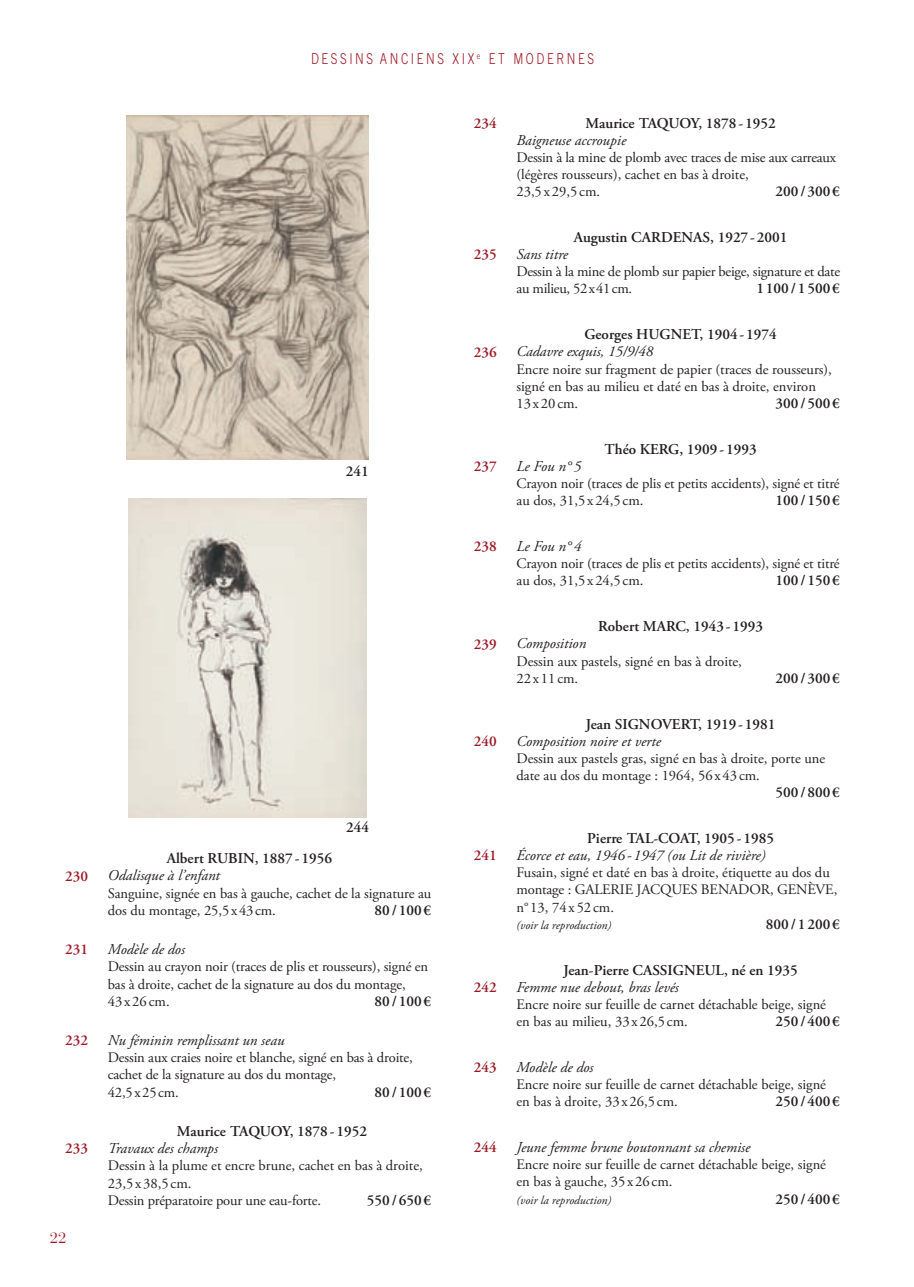
<style>
.page{position:relative;width:914px;height:1287px;background:#fff}
.page>*{position:absolute;margin:0;border:0;box-sizing:border-box;transform-origin:0 0}
.t1{font:600 15px/17.1px "Adobe Garamond Pro";color:#231f20}
.t2{font:italic 15px/17.1px "Adobe Garamond Pro";color:#231f20}
.t3{font:600 15px "Adobe Garamond Pro";color:#9e1825}
.t4{font:300 15px "Trade Gothic";letter-spacing:.215em;color:#9e1825;scale:.8 1}
.t5{font:15px "Bauer Bodoni";color:#9e1825}
.t6{font:14.55px/17.1px "Adobe Garamond Pro";letter-spacing:-.005em;color:#231f20}
.t7{font:italic 12px "Adobe Garamond Pro";color:#231f20}
.s1{font-weight:400;font-style:italic}
.s2{font-weight:600;font-style:normal}
</style>
<div class="page">
<img style="left:126px;top:115px;width:242px;height:344px">
<img style="left:128px;top:498px;width:238px;height:319px">
<p class="t4" style="left:311px;top:53px;width:355px">DESSINS ANCIENS XIX <sup>e</sup> ET MODERNES</p>
<p class="t3" style="left:473px;top:117px;width:24px">234</p>
<p class="t1" style="left:516px;top:116px;width:261px;text-indent:69px">Maurice TAQUOY, 1878 - 1952<br><span class="s1">Baigneuse accroupie</span></p>
<p class="t6" style="left:516px;top:150px;width:321px">Dessin à la mine de plomb avec traces de mise aux carreaux (légères rousseurs), cachet en bas à droite,<br>23,5 x 29,5 cm.</p>
<p class="t1" style="left:775px;top:184px;width:66px">200 / 300 €</p>
<p class="t1" style="left:345px;top:464px;width:24px">241</p>
<p class="t3" style="left:65px;top:870px;width:24px">230</p>
<p class="t1" style="left:346px;top:820px;width:24px">244</p>
<p class="t1" style="left:108px;top:851px;width:226px;text-indent:59px">Albert RUBIN, 1887 - 1956<br><span class="s1">Odalisque à l’enfant</span></p>
<p class="t6" style="left:108px;top:886px;width:325px">Sanguine, signée en bas à gauche, cachet de la signature au dos du montage, 25,5x43cm.</p>
<p class="t1" style="left:374px;top:903px;width:58px">80/100€</p>
<p class="t3" style="left:65px;top:943px;width:24px">231</p>
<p class="t2" style="left:108px;top:942px;width:79px">Modèle de dos</p>
<p class="t6" style="left:108px;top:959px;width:321px">Dessin au crayon noir (traces de plis et rousseurs), signé en bas à droite, cachet de la signature au dos du montage,<br>43 x 26 cm.</p>
<p class="t1" style="left:374px;top:993px;width:58px">80/100€</p>
<p class="t3" style="left:65px;top:1034px;width:24px">232</p>
<p class="t2" style="left:108px;top:1033px;width:178px">Nu féminin remplissant un seau</p>
<p class="t6" style="left:108px;top:1050px;width:306px">Dessin aux craies noire et blanche, signé en bas à droite, cachet de la signature au dos du montage,<br>42,5x25cm.</p>
<p class="t1" style="left:374px;top:1084px;width:58px">80/100€</p>
<p class="t3" style="left:65px;top:1142px;width:24px">233</p>
<p class="t5" style="left:50px;top:1231px;width:18px">22</p>
<p class="t1" style="left:108px;top:1124px;width:261px;text-indent:69px">Maurice TAQUOY, 1878 - 1952<br><span class="s1">Travaux des champs</span></p>
<p class="t6" style="left:108px;top:1158px;width:316px">Dessin à la plume et encre brune, cachet en bas à droite,<br>23,5 x 38,5 cm.<br>Dessin préparatoire pour une eau-forte.</p>
<p class="t1" style="left:366px;top:1192px;width:66px">550 / 650 €</p>
<p class="t3" style="left:473px;top:249px;width:24px">235</p>
<p class="t3" style="left:473px;top:346px;width:24px">236</p>
<p class="t3" style="left:473px;top:460px;width:24px">237</p>
<p class="t1" style="left:573px;top:230px;width:215px">Augustin CARDENAS, 1927 - 2001</p>
<p class="t2" style="left:516px;top:247px;width:53px">Sans titre</p>
<p class="t6" style="left:516px;top:264px;width:325px">Dessin à la mine de plomb sur papier beige, signature et date au milieu, 52x41cm.</p>
<p class="t1" style="left:756px;top:281px;width:85px">1100/1500€</p>
<p class="t1" style="left:516px;top:327px;width:262px;text-indent:68px">Georges HUGNET, 1904 - 1974<br><span class="s1">Cadavre exquis, 15/9/48</span></p>
<p class="t6" style="left:516px;top:362px;width:317px">Encre noire sur fragment de papier (traces de rousseurs), signé en bas au milieu et daté en bas à droite, environ<br>13 x 20 cm.</p>
<p class="t1" style="left:775px;top:396px;width:66px">300 / 500 €</p>
<p class="t1" style="left:604px;top:442px;width:153px">Théo KERG, 1909 - 1993</p>
<p class="t2" style="left:516px;top:459px;width:66px">Le Fou n° 5</p>
<p class="t6" style="left:516px;top:476px;width:324px">Crayon noir (traces de plis et petits accidents), signé et titré au dos, 31,5 x 24,5 cm.</p>
<p class="t1" style="left:775px;top:493px;width:66px">100 / 150 €</p>
<p class="t3" style="left:473px;top:540px;width:24px">238</p>
<p class="t2" style="left:516px;top:539px;width:66px">Le Fou n° 4</p>
<p class="t6" style="left:516px;top:556px;width:324px">Crayon noir (traces de plis et petits accidents), signé et titré au dos, 31,5 x 24,5 cm.</p>
<p class="t1" style="left:775px;top:573px;width:66px">100 / 150 €</p>
<p class="t3" style="left:473px;top:638px;width:24px">239</p>
<p class="t3" style="left:473px;top:735px;width:24px">240</p>
<p class="t3" style="left:473px;top:849px;width:24px">241</p>
<p class="t3" style="left:473px;top:981px;width:24px">242</p>
<p class="t1" style="left:598px;top:619px;width:166px">Robert MARC, 1943 - 1993</p>
<p class="t2" style="left:516px;top:636px;width:71px">Composition</p>
<p class="t6" style="left:516px;top:654px;width:227px">Dessin aux pastels, signé en bas à droite,<br>22 x 11 cm.</p>
<p class="t1" style="left:775px;top:671px;width:66px">200 / 300 €</p>
<p class="t1" style="left:516px;top:717px;width:260px;text-indent:69px">Jean SIGNOVERT, 1919 - 1981<br><span class="s1">Composition noire et verte</span></p>
<p class="t6" style="left:516px;top:751px;width:310px">Dessin aux pastels gras, signé en bas à droite, porte une date au dos du montage : 1964, 56 x 43 cm.</p>
<p class="t1" style="left:775px;top:785px;width:66px">500 / 800 €</p>
<p class="t2" style="left:516px;top:831px;width:259px;text-indent:71px"><span class="s2">Pierre TAL-COAT, 1905 - 1985<br></span>Écorce et eau, 1946 - 1947 (ou Lit de rivière)</p>
<p class="t6" style="left:516px;top:865px;width:322px">Fusain, signé et daté en bas à droite, étiquette au dos du montage : GALERIE JACQUES BENADOR, GENÈVE, n° 13, 74 x 52 cm.</p>
<p class="t7" style="left:516px;top:920px;width:96px">(voir la reproduction)</p>
<p class="t1" style="left:765px;top:917px;width:75px">800/1200€</p>
<p class="t1" style="left:516px;top:963px;width:283px;text-indent:47px">Jean-Pierre CASSIGNEUL, né en 1935<br><span class="s1">Femme nue debout, bras levés</span></p>
<p class="t6" style="left:516px;top:997px;width:311px">Encre noire sur feuille de carnet détachable beige, signé en bas au milieu, 33 x 26,5 cm.</p>
<p class="t1" style="left:775px;top:1014px;width:66px">250 / 400 €</p>
<p class="t3" style="left:473px;top:1061px;width:24px">243</p>
<p class="t2" style="left:516px;top:1060px;width:79px">Modèle de dos</p>
<p class="t6" style="left:516px;top:1077px;width:311px">Encre noire sur feuille de carnet détachable beige, signé en bas à droite, 33 x 26,5 cm.</p>
<p class="t1" style="left:775px;top:1094px;width:66px">250 / 400 €</p>
<p class="t3" style="left:473px;top:1141px;width:24px">244</p>
<p class="t2" style="left:516px;top:1140px;width:235px">Jeune femme brune boutonnant sa chemise</p>
<p class="t6" style="left:516px;top:1157px;width:311px">Encre noire sur feuille de carnet détachable beige, signé en bas à gauche, 35 x 26 cm.</p>
<p class="t7" style="left:516px;top:1195px;width:96px">(voir la reproduction)</p>
<p class="t1" style="left:775px;top:1191px;width:66px">250 / 400 €</p>
</div>
